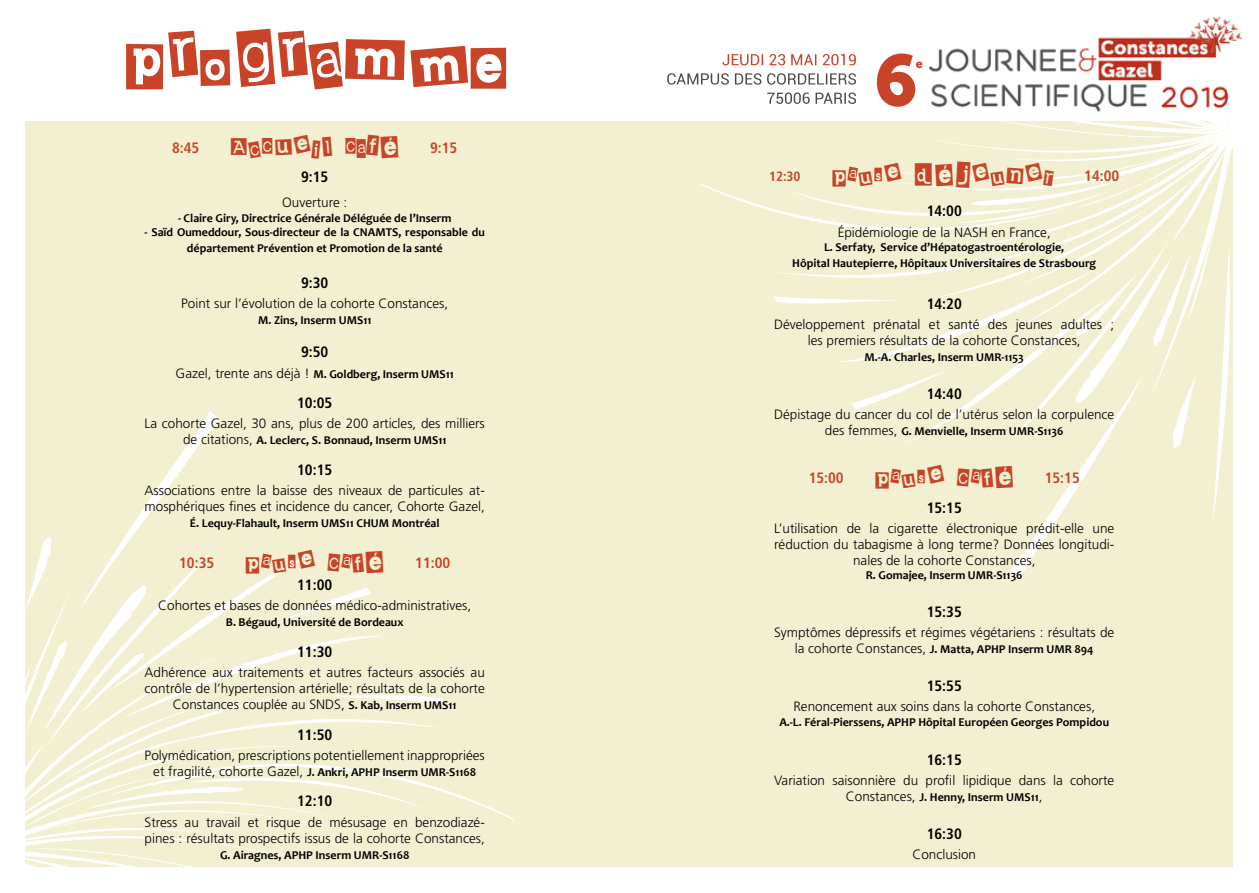
<style>
.page{position:relative;width:1259px;height:893px;background:#fff}
.page>*{position:absolute;margin:0;border:0;box-sizing:border-box;transform-origin:0 0}
.t1{font:75px "Earwig Factory";color:#c84327}
.t2{font:72px "Museo Sans 900";color:#c84327}
.t3{font:27px "Earwig Factory";color:#c84327}
.t4{font:700 condensed 15px "Frutiger";color:#000}
.t5{font:700 condensed 15px "Frutiger";color:#c84327}
.t6{font:300 13.5px/16.2px "Frutiger";color:#000;text-align:center}
.t7{font:12.3px "Museo Sans 900";color:#c84327}
.t8{font:700 12px/16.2px "Candara";color:#000;text-align:center}
.s1{font-family:"Frutiger";font-weight:700;font-stretch:condensed;font-size:15px}
.s2{font-family:"Frutiger";font-weight:300;font-size:13.5px}
.s3{font-family:"Earwig Factory";font-weight:400;font-stretch:normal;font-size:27px}
.s4{font-family:"Candara";font-weight:700;font-size:12px}
.s5{font-family:"Frutiger";font-weight:700;font-stretch:condensed;font-size:13.5px}
</style>
<div class="page">
<div style="left:26px;top:122px;width:1207px;height:745px;background:#f3f0d2"></div>
<svg style="left:25px;top:411px;width:444px;height:456px"></svg>
<svg style="left:667px;top:17px;width:575px;height:564px"></svg>
<h1 class="t1" style="left:121px;top:5px;width:389px">PROGRAMME</h1>
<h3 class="t3" style="left:172px;top:128px;width:287px"><span class="s1">8:45</span> ACCUEIL CAFÉ <span class="s1">9:15</span></h3>
<p class="t6" style="left:282px;top:195px;width:67px">Ouverture :</p>
<p class="t8" style="left:178px;top:210px;width:275px">- Claire Giry, Directrice Générale Déléguée de l’Inserm</p>
<p class="t8" style="left:145px;top:224px;width:342px">- Saïd Oumeddour, Sous-directeur de la CNAMTS, responsable du département Prévention et Promotion de la santé</p>
<p class="t4" style="left:301px;top:168px;width:29px">9:15</p>
<p class="t4" style="left:301px;top:274px;width:29px">9:30</p>
<p class="t6" style="left:181px;top:296px;width:269px">Point sur l’évolution de la cohorte Constances,</p>
<p class="t8" style="left:258px;top:312px;width:115px">M. Zins, Inserm UMS11</p>
<p class="t4" style="left:301px;top:343px;width:29px">9:50</p>
<p class="t8" style="left:176px;top:365px;width:280px"><span class="s2">Gazel, trente ans déjà !</span> M. Goldberg, Inserm UMS11</p>
<p class="t4" style="left:297px;top:394px;width:37px">10:05</p>
<p class="t6" style="left:145px;top:415px;width:342px">La cohorte Gazel, 30 ans, plus de 200 articles, des milliers</p>
<p class="t8" style="left:183px;top:432px;width:265px"><span class="s2">de citations,</span> A. Leclerc, S. Bonnaud, Inserm UMS11</p>
<p class="t4" style="left:297px;top:461px;width:37px">10:15</p>
<p class="t6" style="left:145px;top:482px;width:342px;text-align:left">Associations entre la baisse des niveaux de particules at&shy;mosphériques fines et incidence du cancer, Cohorte Gazel,</p>
<p class="t8" style="left:190px;top:515px;width:251px">É. Lequy-Flahault, Inserm UMS11 CHUM Montréal</p>
<p class="t5" style="left:179px;top:554px;width:273px">10:35 <span class="s3">PAUSE CAFÉ</span> 11:00</p>
<p class="t4" style="left:297px;top:576px;width:37px">11:00</p>
<p class="t6" style="left:158px;top:597px;width:314px">Cohortes et bases de données médico-administratives,</p>
<p class="t8" style="left:226px;top:614px;width:179px">B. Bégaud, Université de Bordeaux</p>
<p class="t4" style="left:297px;top:643px;width:37px">11:30</p>
<p class="t6" style="left:145px;top:664px;width:342px">Adhérence aux traitements et autres facteurs associés au contrôle de l’hypertension artérielle; résultats de la cohorte<br>Constances couplée au SNDS, <span class="s4">S. Kab, Inserm UMS11</span></p>
<p class="t4" style="left:297px;top:726px;width:37px">11:50</p>
<p class="t6" style="left:145px;top:747px;width:342px">Polymédication, prescriptions potentiellement inappropriées</p>
<p class="t8" style="left:153px;top:764px;width:324px"><span class="s2">et fragilité, cohorte Gazel,</span> J. Ankri, APHP Inserm UMR-S1168</p>
<p class="t4" style="left:297px;top:792px;width:37px">12:10</p>
<p class="t6" style="left:145px;top:814px;width:342px;text-align:left">Stress au travail et risque de mésusage en benzodiazé&shy;pines : résultats prospectifs issus de la cohorte Constances,</p>
<p class="t8" style="left:220px;top:847px;width:191px">G. Airagnes, APHP Inserm UMR-S1168</p>
<h2 class="t2" style="left:873px;top:40px;width:46px">6</h2>
<p class="t7" style="left:916px;top:57px;width:8px">e</p>
<h3 class="t3" style="left:769px;top:156px;width:287px"><span class="s5">12:30</span> PAUSE DÉJEUNER</h3>
<p class="t5" style="left:1084px;top:167px;width:37px">14:00</p>
<p class="t4" style="left:926px;top:202px;width:37px">14:00</p>
<p class="t6" style="left:837px;top:224px;width:215px">Épidémiologie de la NASH en France,</p>
<p class="t8" style="left:792px;top:239px;width:305px">L. Serfaty, Service d’Hépatogastroentérologie,<br>Hôpital Hautepierre, Hôpitaux Universitaires de Strasbourg</p>
<p class="t4" style="left:926px;top:295px;width:37px">14:20</p>
<p class="t6" style="left:774px;top:316px;width:342px">Développement prénatal et santé des jeunes adultes ; les premiers résultats de la cohorte Constances,</p>
<p class="t8" style="left:864px;top:349px;width:161px">M.-A. Charles, Inserm UMR-1153</p>
<p class="t4" style="left:926px;top:385px;width:37px">14:40</p>
<p class="t6" style="left:774px;top:407px;width:342px">Dépistage du cancer du col de l’utérus selon la corpulence</p>
<p class="t8" style="left:825px;top:423px;width:240px"><span class="s2">des femmes,</span> G. Menvielle, Inserm UMR-S1136</p>
<h3 class="t3" style="left:808px;top:458px;width:207px"><span class="s1">15:00</span> PAUSE CAFÉ</h3>
<p class="t5" style="left:1044px;top:469px;width:37px">15:15</p>
<p class="t4" style="left:926px;top:498px;width:37px">15:15</p>
<p class="t6" style="left:774px;top:520px;width:342px">L’utilisation de la cigarette électronique prédit-elle une réduction du tabagisme à long terme? Données longitudi&shy;nales de la cohorte Constances,</p>
<p class="t8" style="left:866px;top:567px;width:158px">R. Gomajee, Inserm UMR-S1136</p>
<p class="t4" style="left:926px;top:603px;width:37px">15:35</p>
<p class="t6" style="left:774px;top:625px;width:342px">Symptômes dépressifs et régimes végétariens : résultats de</p>
<p class="t8" style="left:795px;top:641px;width:300px"><span class="s2">la cohorte Constances,</span> J. Matta, APHP Inserm UMR 894</p>
<p class="t4" style="left:926px;top:677px;width:37px">15:55</p>
<p class="t6" style="left:793px;top:699px;width:303px">Renoncement aux soins dans la cohorte Constances,</p>
<p class="t8" style="left:779px;top:713px;width:331px">A.-L. Féral-Pierssens, APHP Hôpital Européen Georges Pompidou</p>
<p class="t4" style="left:926px;top:751px;width:37px">16:15</p>
<p class="t6" style="left:774px;top:773px;width:342px">Variation saisonnière du profil lipidique dans la cohorte</p>
<p class="t8" style="left:846px;top:789px;width:198px"><span class="s2">Constances,</span> J. Henny, Inserm UMS11<span class="s2">,</span></p>
<p class="t4" style="left:926px;top:825px;width:37px">16:30</p>
<p class="t6" style="left:912px;top:847px;width:65px">Conclusion</p>
</div>
